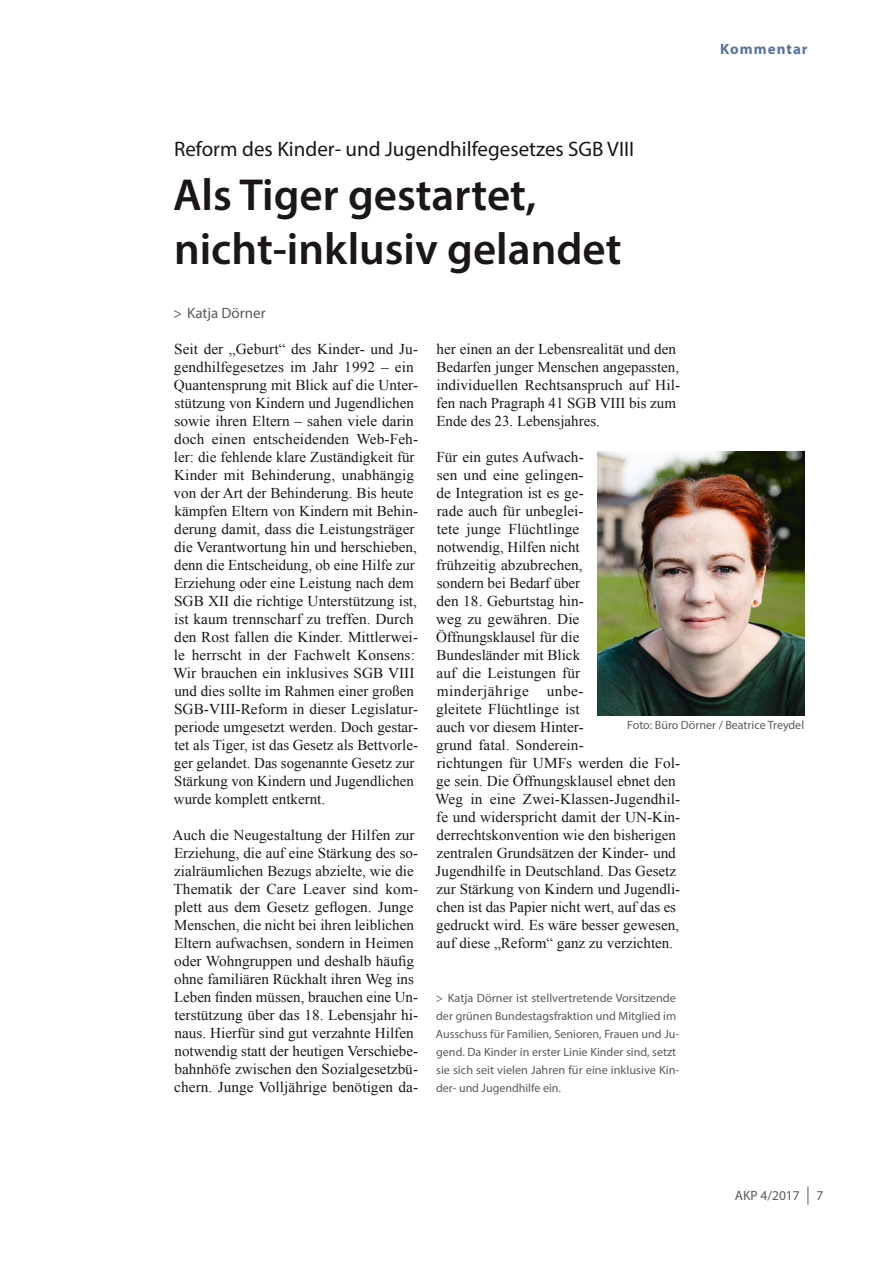
<style>
.page{position:relative;width:893px;height:1263px;background:#fff}
.page>*{position:absolute;margin:0;border:0;box-sizing:border-box;transform-origin:0 0}
.t1{font:600 45px/54px "Myriad Pro";color:#1a1716}
.t2{font:21px "Myriad Pro";color:#1a1716}
.t3{font:15px/18px "Times New Roman";color:#1a1716}
.t4{font:15px "Myriad Pro";color:#5c5a57}
.t5{font:700 15px "Myriad Pro";letter-spacing:.07em;color:#5673a5}
.t6{font:13.5px "Myriad Pro";color:#5c5a57}
.t7{font:12px/18px "Myriad Pro";color:#5c5a57}
</style>
<div class="page">
<svg style="left:807px;top:1186px;width:1px;height:19px"></svg>
<img style="left:597px;top:452px;width:208px;height:263px">
<p class="t5" style="left:720px;top:39px;width:89px">Kommentar</p>
<h2 class="t2" style="left:174px;top:136px;width:461px">Reform des Kinder- und Jugendhilfegesetzes SGB VIII</h2>
<h1 class="t1" style="left:173px;top:166px;width:450px">Als Tiger gestartet, nicht-inklusiv gelandet</h1>
<p class="t4" style="left:173px;top:303px;width:94px">&gt; Katja Dörner</p>
<p class="t3" style="left:173px;top:339px;width:247px">Seit der „Geburt“ des Kinder- und Ju&shy;gendhilfegesetzes im Jahr 1992 – ein Quantensprung mit Blick auf die Unter&shy;stützung von Kindern und Jugendlichen sowie ihren Eltern – sahen viele darin doch einen entscheidenden Web-Feh&shy;ler: die fehlende klare Zuständigkeit für Kinder mit Behinderung, unabhängig von der Art der Behinderung. Bis heute kämpfen Eltern von Kindern mit Behin&shy;derung damit, dass die Leistungsträger die Verantwortung hin und herschieben, denn die Entscheidung, ob eine Hilfe zur Erziehung oder eine Leistung nach dem SGB XII die richtige Unterstützung ist, ist kaum trennscharf zu treffen. Durch den Rost fallen die Kinder. Mittlerwei&shy;le herrscht in der Fachwelt Konsens:<br>Wir brauchen ein inklusives SGB VIII und dies sollte im Rahmen einer großen SGB-VIII-Reform in dieser Legislatur&shy;periode umgesetzt werden. Doch gestar&shy;tet als Tiger, ist das Gesetz als Bettvorle&shy;ger gelandet. Das sogenannte Gesetz zur Stärkung von Kindern und Jugendlichen wurde komplett entkernt.</p>
<p class="t3" style="left:172px;top:825px;width:247px">Auch die Neugestaltung der Hilfen zur Erziehung, die auf eine Stärkung des so&shy;zialräumlichen Bezugs abzielte, wie die Thematik der Care Leaver sind kom&shy;plett aus dem Gesetz geflogen. Junge Menschen, die nicht bei ihren leiblichen Eltern aufwachsen, sondern in Heimen oder Wohngruppen und deshalb häufig ohne familiären Rückhalt ihren Weg ins Leben finden müssen, brauchen eine Un&shy;terstützung über das 18. Lebensjahr hi&shy;naus. Hierfür sind gut verzahnte Hilfen notwendig statt der heutigen Verschiebe&shy;bahnhöfe zwischen den Sozialgesetzbü&shy;chern. Junge Volljährige benötigen da-</p>
<p class="t3" style="left:436px;top:339px;width:246px">her einen an der Lebensrealität und den Bedarfen junger Menschen angepassten, individuellen Rechtsanspruch auf Hil&shy;fen nach Pragraph 41 SGB VIII bis zum Ende des 23. Lebensjahres.</p>
<p class="t3" style="left:435px;top:447px;width:247px">Für ein gutes Aufwach-<br>sen und eine gelingen-<br>de Integration ist es ge-<br>rade auch für unbeglei-<br>tete junge Flüchtlinge<br>notwendig, Hilfen nicht<br>frühzeitig abzubrechen,<br>sondern bei Bedarf über<br>den 18. Geburtstag hin-<br>weg zu gewähren. Die<br>Öffnungsklausel für die<br>Bundesländer mit Blick<br>auf die Leistungen für<br>minderjährige unbe-<br>gleitete Flüchtlinge ist<br>auch vor diesem Hinter-<br>grund fatal. Sonderein-<br>richtungen für UMFs werden die Fol&shy;ge sein. Die Öffnungsklausel ebnet den<br>Weg in eine Zwei-Klassen-Jugendhil&shy;fe und widerspricht damit der UN-Kin&shy;derrechtskonvention wie den bisherigen zentralen Grundsätzen der Kinder- und<br>Jugendhilfe in Deutschland. Das Gesetz zur Stärkung von Kindern und Jugendli&shy;chen ist das Papier nicht wert, auf das es gedruckt wird. Es wäre besser gewesen, auf diese „Reform“ ganz zu verzichten.</p>
<p class="t7" style="left:627px;top:716px;width:178px">Foto: Büro Dörner / Beatrice Treydel</p>
<p class="t7" style="left:436px;top:988px;width:245px">&gt; Katja Dörner ist stellvertretende Vorsitzende der grünen Bundestagsfraktion und Mitglied im Ausschuss für Familien, Senioren, Frauen und Ju&shy;gend. Da Kinder in erster Linie Kinder sind, setzt sie sich seit vielen Jahren für eine inklusive Kin&shy;der- und Jugendhilfe ein.</p>
<p class="t6" style="left:735px;top:1187px;width:66px">AKP 4/2017</p>
<p class="t6" style="left:816px;top:1187px;width:8px">7</p>
</div>
